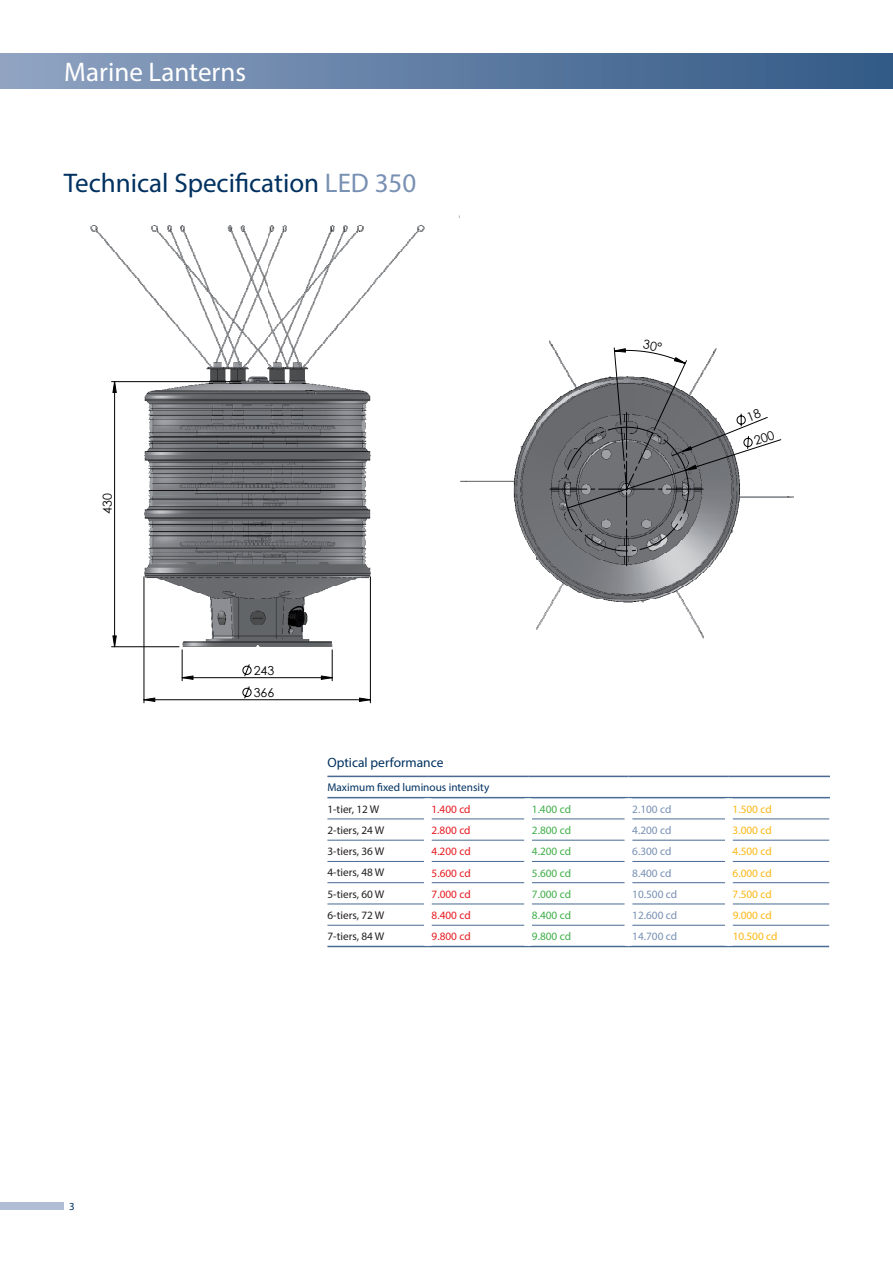
<style>
.page{position:relative;width:893px;height:1263px;background:#fff}
.page>*{position:absolute;margin:0;border:0;box-sizing:border-box;transform-origin:0 0}
.t1{font:27px "Myriad Pro";color:#003160}
.t2{font:27px "Myriad Pro";color:#fff}
.t3{font:13.5px "Myriad Pro";color:#003160}
.t4{font:12.3px "Century Gothic";color:#000}
.t5{font:11.25px "Myriad Pro";color:#231f20}
.t6{font:11.25px "Myriad Pro";color:#7890b3}
.t7{font:11.25px "Myriad Pro";color:#fcb814}
.t8{font:11.25px "Myriad Pro";color:#e71b22}
.t9{font:11.25px "Myriad Pro";color:#40ae49}
.t10{font:11.25px "Myriad Pro";color:#003160}
.t11{font:10.8px "Myriad Pro";color:#003160}
.s1{color:#7890b3}
</style>
<div class="page">
<hr style="left:327px;top:776px;width:101px;height:1px;background:#486a93">
<hr style="left:428px;top:776px;width:100px;height:1px;background:#486a93">
<hr style="left:528px;top:776px;width:100px;height:1px;background:#486a93">
<hr style="left:628px;top:776px;width:101px;height:1px;background:#486a93">
<hr style="left:729px;top:776px;width:101px;height:1px;background:#486a93">
<hr style="left:327px;top:797px;width:101px;height:1px;background:#486a93">
<hr style="left:428px;top:797px;width:100px;height:1px;background:#486a93">
<hr style="left:528px;top:797px;width:100px;height:1px;background:#486a93">
<hr style="left:628px;top:797px;width:101px;height:1px;background:#486a93">
<hr style="left:729px;top:797px;width:101px;height:1px;background:#486a93">
<hr style="left:327px;top:819px;width:97px;height:1px;background:#486a93">
<hr style="left:327px;top:840px;width:97px;height:1px;background:#486a93">
<hr style="left:327px;top:861px;width:97px;height:1px;background:#486a93">
<hr style="left:327px;top:882px;width:97px;height:1px;background:#486a93">
<hr style="left:327px;top:904px;width:97px;height:1px;background:#486a93">
<hr style="left:431px;top:819px;width:93px;height:1px;background:#486a93">
<hr style="left:532px;top:819px;width:93px;height:1px;background:#486a93">
<hr style="left:431px;top:840px;width:93px;height:1px;background:#486a93">
<hr style="left:532px;top:840px;width:93px;height:1px;background:#486a93">
<hr style="left:431px;top:861px;width:93px;height:1px;background:#486a93">
<hr style="left:532px;top:861px;width:93px;height:1px;background:#486a93">
<hr style="left:431px;top:882px;width:93px;height:1px;background:#486a93">
<hr style="left:532px;top:882px;width:93px;height:1px;background:#486a93">
<hr style="left:431px;top:904px;width:93px;height:1px;background:#486a93">
<hr style="left:532px;top:904px;width:93px;height:1px;background:#486a93">
<hr style="left:632px;top:819px;width:93px;height:1px;background:#486a93">
<hr style="left:632px;top:840px;width:93px;height:1px;background:#486a93">
<hr style="left:632px;top:861px;width:93px;height:1px;background:#486a93">
<hr style="left:632px;top:882px;width:93px;height:1px;background:#486a93">
<hr style="left:632px;top:904px;width:93px;height:1px;background:#486a93">
<hr style="left:733px;top:819px;width:96px;height:1px;background:#486a93">
<hr style="left:733px;top:840px;width:96px;height:1px;background:#486a93">
<hr style="left:733px;top:861px;width:96px;height:1px;background:#486a93">
<hr style="left:733px;top:882px;width:96px;height:1px;background:#486a93">
<hr style="left:733px;top:904px;width:96px;height:1px;background:#486a93">
<hr style="left:327px;top:925px;width:97px;height:1px;background:#486a93">
<hr style="left:327px;top:946px;width:101px;height:1px;background:#486a93">
<hr style="left:431px;top:925px;width:93px;height:1px;background:#486a93">
<hr style="left:428px;top:946px;width:100px;height:1px;background:#486a93">
<hr style="left:532px;top:925px;width:93px;height:1px;background:#486a93">
<hr style="left:528px;top:946px;width:100px;height:1px;background:#486a93">
<hr style="left:632px;top:925px;width:93px;height:1px;background:#486a93">
<hr style="left:628px;top:946px;width:101px;height:1px;background:#486a93">
<hr style="left:733px;top:925px;width:96px;height:1px;background:#486a93">
<hr style="left:729px;top:946px;width:100px;height:1px;background:#486a93">
<svg style="left:90px;top:215px;width:704px;height:489px"></svg>
<hr style="left:370px;top:577px;width:1px;height:126px;background:#000">
<hr style="left:144px;top:577px;width:1px;height:126px;background:#000">
<hr style="left:182px;top:650px;width:1px;height:31px;background:#000">
<hr style="left:332px;top:650px;width:1px;height:31px;background:#000">
<hr style="left:111px;top:381px;width:129px;height:1px;background:#000">
<hr style="left:111px;top:646px;width:68px;height:1px;background:#000">
<svg style="left:143px;top:686px;width:228px;height:16px"></svg>
<svg style="left:182px;top:664px;width:151px;height:16px"></svg>
<svg style="left:112px;top:381px;width:5px;height:266px"></svg>
<div style="left:0;top:1202px;width:64px;height:8px;background:#b1bdd4"></div>
<div style="left:0;top:54px;width:893px;height:34px;background:linear-gradient(to right,#90a2c2,#315985)"></div>
<svg style="left:550px;top:339px;width:231px;height:227px"></svg>
<h1 class="t2" style="left:64px;top:55px;width:183px">Marine Lanterns</h1>
<h1 class="t1" style="left:64px;top:166px;width:354px">Technical Specification <span class="s1">LED 350</span></h1>
<p class="t4" style="left:99px;top:514px;width:22px;rotate:-90deg">430</p>
<p class="t11" style="left:69px;top:1199px;width:7px">3</p>
<p class="t4" style="left:254px;top:662px;width:22px">243</p>
<p class="t4" style="left:254px;top:684px;width:22px">366</p>
<p class="t3" style="left:327px;top:754px;width:118px">Optical performance</p>
<p class="t10" style="left:327px;top:781px;width:163px">Maximum fixed luminous intensity</p>
<p class="t5" style="left:327px;top:802px;width:54px">1-tier, 12 W</p>
<p class="t8" style="left:431px;top:802px;width:41px">1.400 cd</p>
<p class="t9" style="left:532px;top:802px;width:41px">1.400 cd</p>
<p class="t6" style="left:632px;top:802px;width:41px">2.100 cd</p>
<p class="t7" style="left:733px;top:802px;width:41px">1.500 cd</p>
<p class="t5" style="left:327px;top:823px;width:58px">2-tiers, 24 W</p>
<p class="t8" style="left:432px;top:823px;width:41px">2.800 cd</p>
<p class="t9" style="left:532px;top:823px;width:41px">2.800 cd</p>
<p class="t6" style="left:632px;top:823px;width:41px">4.200 cd</p>
<p class="t7" style="left:733px;top:823px;width:41px">3.000 cd</p>
<p class="t5" style="left:327px;top:844px;width:58px">3-tiers, 36 W</p>
<p class="t8" style="left:432px;top:844px;width:41px">4.200 cd</p>
<p class="t9" style="left:532px;top:844px;width:41px">4.200 cd</p>
<p class="t6" style="left:632px;top:844px;width:41px">6.300 cd</p>
<p class="t7" style="left:733px;top:844px;width:41px">4.500 cd</p>
<p class="t5" style="left:327px;top:865px;width:58px">4-tiers, 48 W</p>
<p class="t8" style="left:432px;top:866px;width:41px">5.600 cd</p>
<p class="t9" style="left:532px;top:866px;width:41px">5.600 cd</p>
<p class="t6" style="left:632px;top:866px;width:41px">8.400 cd</p>
<p class="t7" style="left:733px;top:866px;width:41px">6.000 cd</p>
<p class="t5" style="left:327px;top:887px;width:58px">5-tiers, 60 W</p>
<p class="t8" style="left:432px;top:887px;width:41px">7.000 cd</p>
<p class="t9" style="left:532px;top:887px;width:41px">7.000 cd</p>
<p class="t6" style="left:632px;top:887px;width:46px">10.500 cd</p>
<p class="t7" style="left:733px;top:887px;width:41px">7.500 cd</p>
<p class="t5" style="left:327px;top:908px;width:58px">6-tiers, 72 W</p>
<p class="t8" style="left:432px;top:908px;width:41px">8.400 cd</p>
<p class="t9" style="left:532px;top:908px;width:41px">8.400 cd</p>
<p class="t6" style="left:632px;top:908px;width:46px">12.600 cd</p>
<p class="t7" style="left:733px;top:908px;width:41px">9.000 cd</p>
<p class="t5" style="left:327px;top:929px;width:58px">7-tiers, 84 W</p>
<p class="t8" style="left:432px;top:930px;width:41px">9.800 cd</p>
<p class="t9" style="left:532px;top:930px;width:41px">9.800 cd</p>
<p class="t6" style="left:632px;top:930px;width:46px">14.700 cd</p>
<p class="t7" style="left:733px;top:930px;width:46px">10.500 cd</p>
</div>
